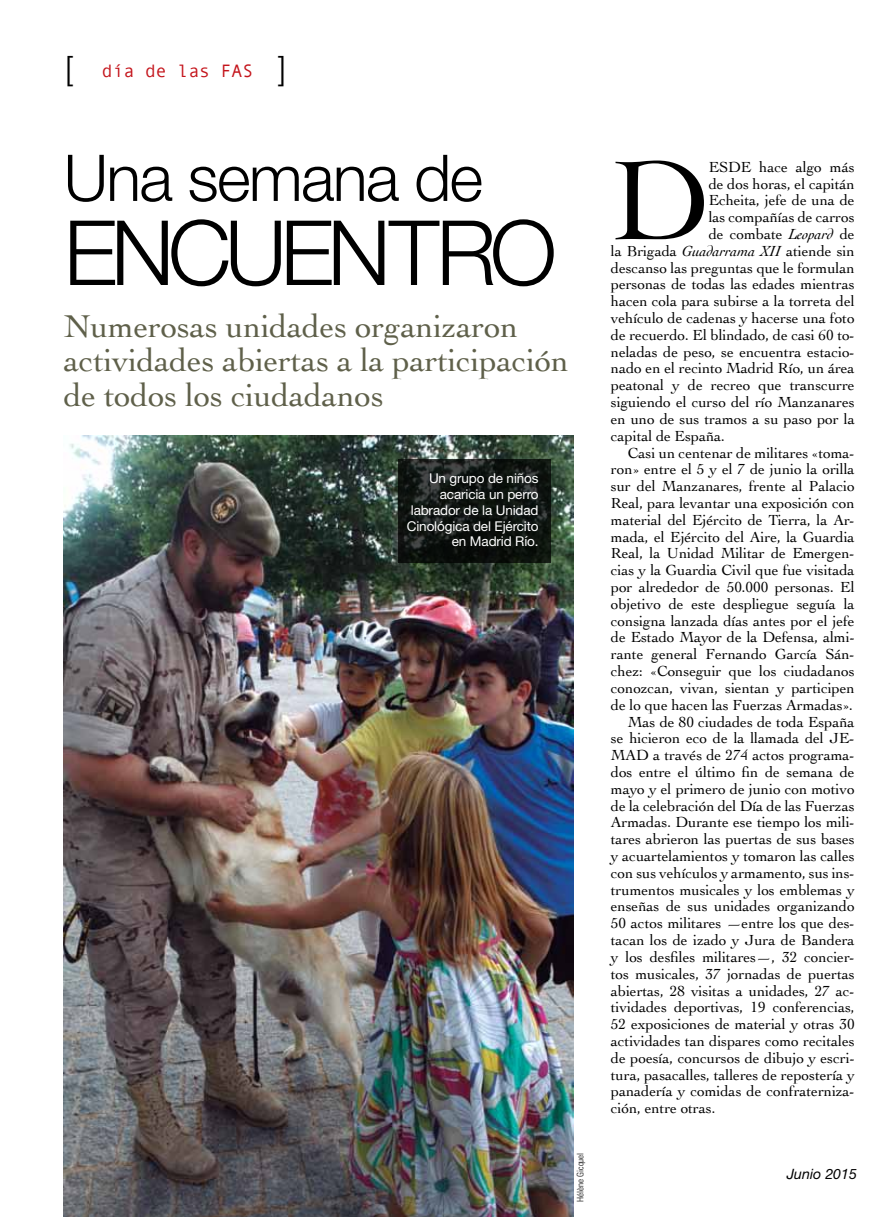
<style>
.page{position:relative;width:893px;height:1217px;background:#fff}
.page>*{position:absolute;margin:0;border:0;box-sizing:border-box;transform-origin:0 0}
.t1{font:118.05px "Cochin";color:#000}
.t2{font:300 90px "Helvetica Neue";letter-spacing:-.07em;color:#000}
.t3{font:300 64.5px "Helvetica Neue";letter-spacing:-.025em;color:#000}
.t4{font:33px/34.5px "Cochin";letter-spacing:-.005em;color:#5f604a}
.t5{font:300 33px "Helvetica Neue";color:#000}
.t6{font:18px "Monotypecom";color:#c4141b}
.t7{font:15.3px "Cochin";letter-spacing:-.005em;color:#000}
.t8{font:italic 14.25px "Helvetica Neue";color:#000}
.t9{font:13.5px/15.8px "Helvetica Neue";letter-spacing:-.01em;color:#fff;text-align:right}
.t10{font:300 condensed 9px "Univers";letter-spacing:-.005em;color:#000}
.s1{font-family:"Helvetica Neue";font-weight:300;font-size:33px;color:#000}
.s2{font-style:italic}
</style>
<div class="page">
<img style="left:64px;top:435px;width:509px;height:781px">
<svg style="left:399px;top:458px;width:152px;height:104px;background:#141916"></svg>
<h3 class="t5" style="left:65px;top:48px;width:9px">[</h3>
<p class="t6" style="left:102px;top:60px;width:186px">día de las FAS <span class="s1">]</span></p>
<h3 class="t3" style="left:64px;top:138px;width:421px">Una semana de</h3>
<h2 class="t2" style="left:64px;top:198px;width:494px">encuentro</h2>
<h3 class="t4" style="left:64px;top:307px;width:507px">Numerosas unidades organizaron actividades abiertas a la participación de todos los ciudadanos</h3>
<p class="t9" style="left:407px;top:470px;width:133px">Un grupo de niños acaricia un perro labrador de la Unidad<br>Cinológica del Ejército en Madrid Río.</p>
<p class="t10" style="left:575px;top:1201px;width:50px;rotate:-90deg">Hélène Gicquel</p>
<h1 class="t1" style="left:611px;top:121px;width:100px">D</h1>
<p class="t7" style="left:709px;top:156px;width:148px">ESDE hace algo más</p>
<p class="t7" style="left:709px;top:173px;width:148px">de dos horas, el capitán</p>
<p class="t7" style="left:709px;top:190px;width:148px">Echeita, jefe de una de</p>
<p class="t7" style="left:709px;top:207px;width:148px">las compañías de carros</p>
<p class="t7" style="left:709px;top:223px;width:148px">de combate <span class="s2">Leopard</span> de</p>
<p class="t7" style="left:611px;top:240px;width:245px">la Brigada <span class="s2">Guadarrama XII</span> atiende sin</p>
<p class="t7" style="left:611px;top:257px;width:245px">descanso las preguntas que le formulan</p>
<p class="t7" style="left:611px;top:274px;width:245px">personas de todas las edades mientras</p>
<p class="t7" style="left:611px;top:291px;width:245px">hacen cola para subirse a la torreta del</p>
<p class="t7" style="left:611px;top:307px;width:245px">vehículo de cadenas y hacerse una foto</p>
<p class="t7" style="left:611px;top:324px;width:245px">de recuerdo. El blindado, de casi 60 to-</p>
<p class="t7" style="left:611px;top:341px;width:245px">neladas de peso, se encuentra estacio-</p>
<p class="t7" style="left:611px;top:358px;width:245px">nado en el recinto Madrid Río, un área</p>
<p class="t7" style="left:611px;top:375px;width:245px">peatonal y de recreo que transcurre</p>
<p class="t7" style="left:611px;top:391px;width:245px">siguiendo el curso del río Manzanares</p>
<p class="t7" style="left:611px;top:408px;width:245px">en uno de sus tramos a su paso por la</p>
<p class="t7" style="left:611px;top:425px;width:116px">capital de España.</p>
<p class="t7" style="left:628px;top:442px;width:228px">Casi un centenar de militares «toma-</p>
<p class="t7" style="left:611px;top:459px;width:245px">ron» entre el 5 y el 7 de junio la orilla</p>
<p class="t7" style="left:611px;top:475px;width:245px">sur del Manzanares, frente al Palacio</p>
<p class="t7" style="left:611px;top:492px;width:245px">Real, para levantar una exposición con</p>
<p class="t7" style="left:611px;top:509px;width:245px">material del Ejército de Tierra, la Ar-</p>
<p class="t7" style="left:611px;top:526px;width:245px">mada, el Ejército del Aire, la Guardia</p>
<p class="t7" style="left:611px;top:543px;width:245px">Real, la Unidad Militar de Emergen-</p>
<p class="t7" style="left:611px;top:559px;width:245px">cias y la Guardia Civil que fue visitada</p>
<p class="t7" style="left:611px;top:576px;width:245px">por alrededor de 50.000 personas. El</p>
<p class="t7" style="left:611px;top:593px;width:245px">objetivo de este despliegue seguía la</p>
<p class="t7" style="left:611px;top:610px;width:245px">consigna lanzada días antes por el jefe</p>
<p class="t7" style="left:611px;top:627px;width:245px">de Estado Mayor de la Defensa, almi-</p>
<p class="t7" style="left:611px;top:643px;width:245px">rante general Fernando García Sán-</p>
<p class="t7" style="left:611px;top:660px;width:245px">chez: «Conseguir que los ciudadanos</p>
<p class="t7" style="left:611px;top:677px;width:245px">conozcan, vivan, sientan y participen</p>
<p class="t7" style="left:611px;top:694px;width:244px">de lo que hacen las Fuerzas Armadas».</p>
<p class="t7" style="left:628px;top:711px;width:228px">Mas de 80 ciudades de toda España</p>
<p class="t7" style="left:611px;top:727px;width:245px">se hicieron eco de la llamada del JE-</p>
<p class="t7" style="left:611px;top:744px;width:245px">MAD a través de 274 actos programa-</p>
<p class="t7" style="left:611px;top:761px;width:245px">dos entre el último fin de semana de</p>
<p class="t7" style="left:611px;top:778px;width:245px">mayo y el primero de junio con motivo</p>
<p class="t7" style="left:611px;top:795px;width:245px">de la celebración del Día de las Fuerzas</p>
<p class="t7" style="left:611px;top:811px;width:245px">Armadas. Durante ese tiempo los mili-</p>
<p class="t7" style="left:611px;top:828px;width:245px">tares abrieron las puertas de sus bases</p>
<p class="t7" style="left:611px;top:845px;width:245px">y acuartelamientos y tomaron las calles</p>
<p class="t7" style="left:611px;top:862px;width:245px">con sus vehículos y armamento, sus ins-</p>
<p class="t7" style="left:611px;top:879px;width:245px">trumentos musicales y los emblemas y</p>
<p class="t7" style="left:611px;top:895px;width:245px">enseñas de sus unidades organizando</p>
<p class="t7" style="left:611px;top:912px;width:245px">50 actos militares —entre los que des-</p>
<p class="t7" style="left:611px;top:929px;width:245px">tacan los de izado y Jura de Bandera</p>
<p class="t7" style="left:611px;top:946px;width:245px">y los desfiles militares—, 32 concier-</p>
<p class="t7" style="left:611px;top:963px;width:245px">tos musicales, 37 jornadas de puertas</p>
<p class="t7" style="left:611px;top:979px;width:245px">abiertas, 28 visitas a unidades, 27 ac-</p>
<p class="t7" style="left:611px;top:996px;width:245px">tividades deportivas, 19 conferencias,</p>
<p class="t7" style="left:611px;top:1013px;width:245px">52 exposiciones de material y otras 30</p>
<p class="t7" style="left:611px;top:1030px;width:245px">actividades tan dispares como recitales</p>
<p class="t7" style="left:611px;top:1047px;width:245px">de poesía, concursos de dibujo y escri-</p>
<p class="t7" style="left:611px;top:1063px;width:245px">tura, pasacalles, talleres de repostería y</p>
<p class="t7" style="left:611px;top:1080px;width:245px">panadería y comidas de confraterniza-</p>
<p class="t7" style="left:611px;top:1097px;width:106px">ción, entre otras.</p>
<p class="t8" style="left:787px;top:1164px;width:72px">Junio 2015</p>
</div>
